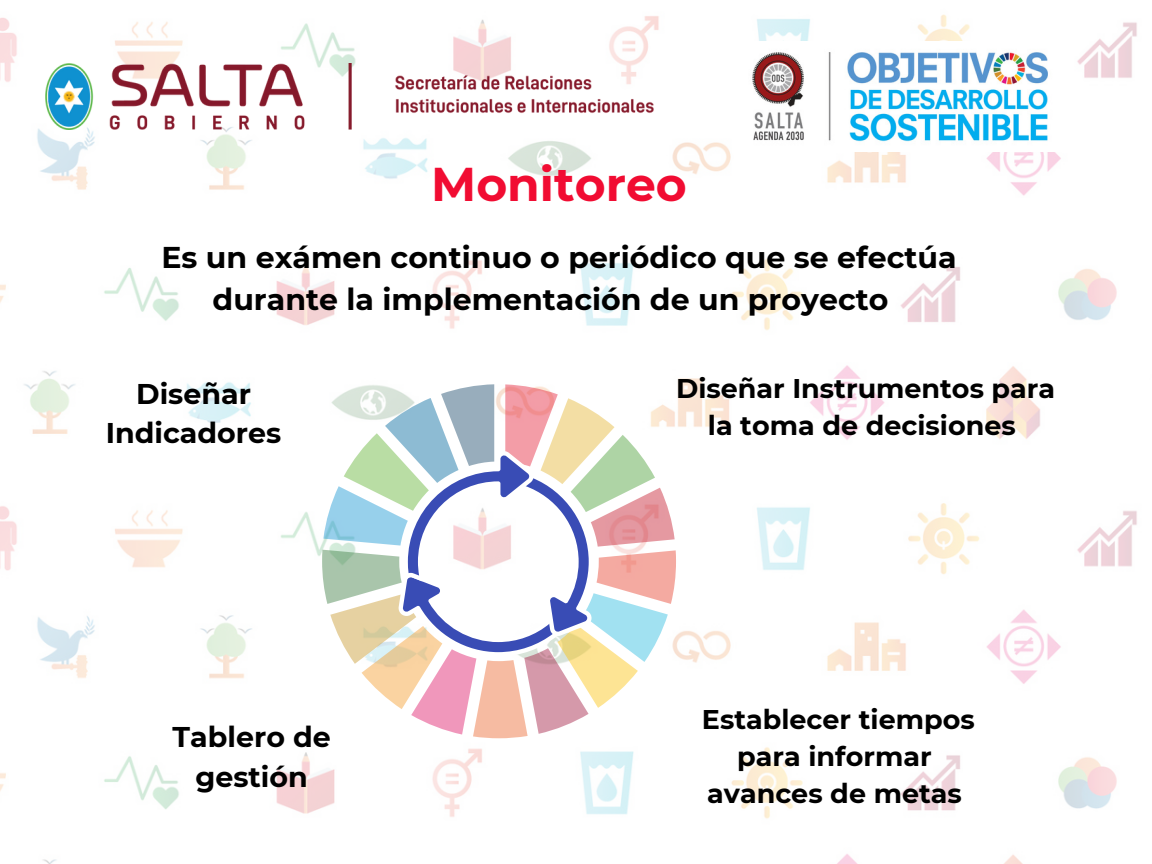
<style>
.page{position:relative;width:1152px;height:864px;background:#fff}
.page>*{position:absolute;margin:0;border:0;box-sizing:border-box;transform-origin:0 0}
.t1{font:700 47.25px "Montserrat";color:#f10c32}
.t2{font:700 30px/41.7px "Montserrat";color:#000;text-align:center}
.t3{font:700 28.5px/39.3px "Montserrat";color:#000;text-align:center}
.t4{font:700 27px/37.2px "Montserrat";color:#000;text-align:center}
</style>
<div class="page">
<img style="left:0;top:14px;width:1137px;height:850px">
<img style="left:46px;top:64px;width:610px;height:65px">
<img style="left:733px;top:41px;width:333px;height:111px">
<svg style="left:322px;top:384px;width:354px;height:354px"></svg>
<p class="t1" style="left:431px;top:155px;width:257px">Monitoreo</p>
<p class="t2" style="left:161px;top:236px;width:797px">Es un exámen continuo o periódico que se efectúa durante la implementación de un proyecto</p>
<p class="t3" style="left:106px;top:374px;width:177px">Diseñar<br>Indicadores</p>
<p class="t3" style="left:173px;top:718px;width:160px">Tablero de gestión</p>
<p class="t4" style="left:676px;top:370px;width:381px">Diseñar Instrumentos para la toma de decisiones</p>
<h1 class="t4" style="left:702px;top:701px;width:274px">Establecer tiempos para informar avances de metas</h1>
</div>
